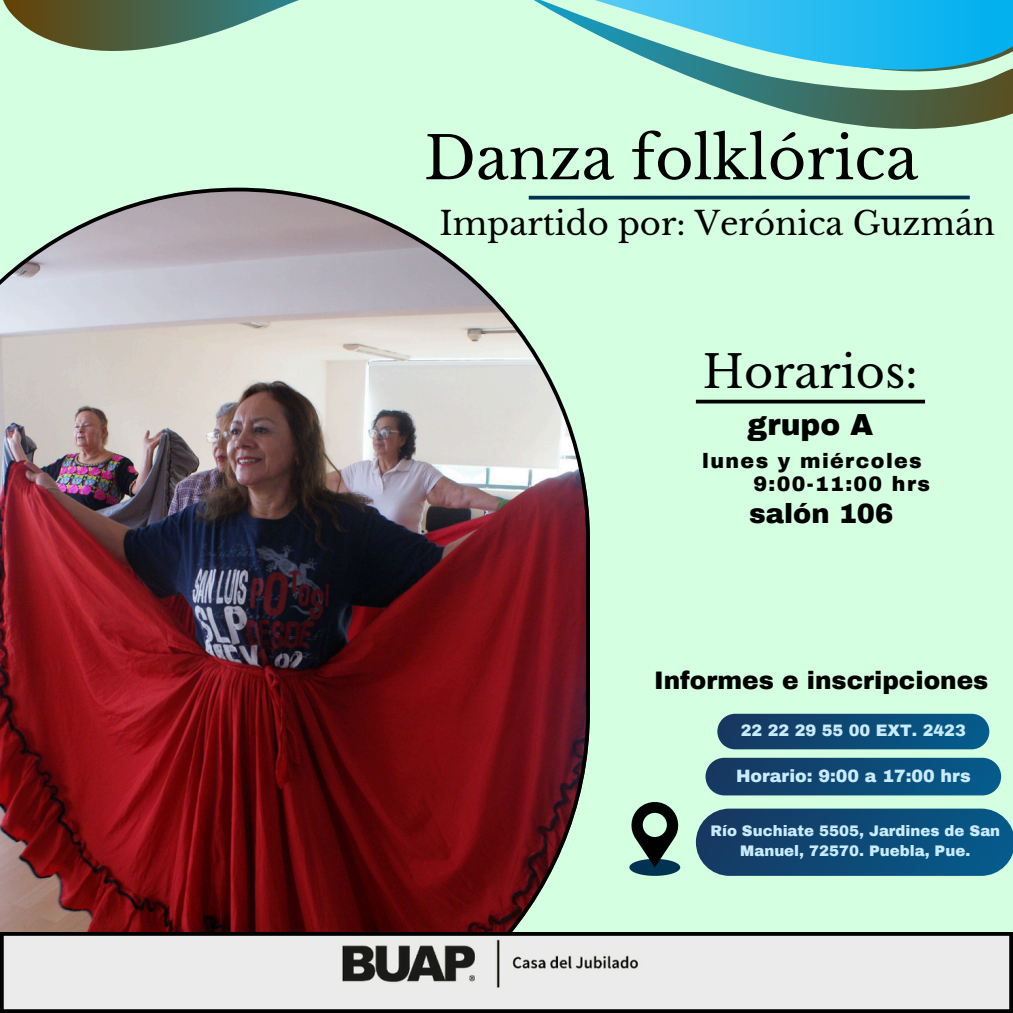
<style>
.page{position:relative;width:1013px;height:1013px;background:#fff}
.page>*{position:absolute;margin:0;border:0;box-sizing:border-box;transform-origin:0 0}
.t1{font:58.62px "Libre Baskerville";color:#000}
.t2{font:44.62px "Libre Baskerville";color:#000}
.t3{font:32.25px "Libre Baskerville";color:#000}
.t4{font:900 29.75px "Archivo";color:#000}
.t5{font:900 27.25px "Archivo";color:#000}
.t6{font:900 24.75px "Archivo";color:#000}
.t7{font:900 20.5px/22.9px "Archivo";letter-spacing:.07em;color:#000}
.t8{font:900 17.5px "Archivo";color:#c9ebff}
.t9{font:900 16.25px "Archivo";color:#c9ebff}
.t10{font:900 15px/20.6px "Archivo";color:#c9ebff;text-align:center}
</style>
<div class="page">
<div style="left:0;top:0;width:1012px;height:1012px;background:#d4ffe0"></div>
<img style="left:0;top:188px;width:589px;height:744px">
<svg style="left:0;top:932px;width:1012px;height:80px;background:#ccc"></svg>
<svg style="left:717px;top:713px;width:272px;height:36px;background:#17527a"></svg>
<div style="left:705px;top:757px;width:296px;height:38px;background:linear-gradient(to right,#183860,#055c8c);border-radius:19px"></div>
<svg style="left:629px;top:802px;width:51px;height:73px"></svg>
<svg style="left:3px;top:0;width:49px;height:41px"></svg>
<svg style="left:52px;top:0;width:247px;height:51px"></svg>
<svg style="left:534px;top:0;width:478px;height:129px"></svg>
<svg style="left:696px;top:808px;width:316px;height:67px;background:#16517a"></svg>
<hr style="left:696px;top:400px;width:229px;height:3px;background:#000">
<hr style="left:528px;top:196px;width:441px;height:3px;background:#003352">
<p class="t1" style="left:424px;top:122px;width:495px">Danza folklórica</p>
<h5 class="t3" style="left:439px;top:203px;width:557px">Impartido por: Verónica Guzmán</h5>
<p class="t2" style="left:703px;top:345px;width:217px">Horarios:</p>
<h4 class="t4" style="left:747px;top:408px;width:127px">grupo A</h4>
<h1 class="t7" style="left:753px;top:450px;width:178px;text-indent:-51px">lunes y miércoles<br>9:00-11:00 hrs</h1>
<h6 class="t5" style="left:749px;top:499px;width:145px">salón 106</h6>
<h4 class="t6" style="left:654px;top:667px;width:336px">Informes e inscripciones</h4>
<h3 class="t9" style="left:740px;top:722px;width:227px">22 22 29 55 00 EXT. 2423</h3>
<h2 class="t8" style="left:736px;top:766px;width:236px">Horario: 9:00 a 17:00 hrs</h2>
<h3 class="t10" style="left:710px;top:820px;width:291px">Río Suchiate 5505, Jardines de San<br>Manuel, 72570. Puebla, Pue.</h3>
</div>
